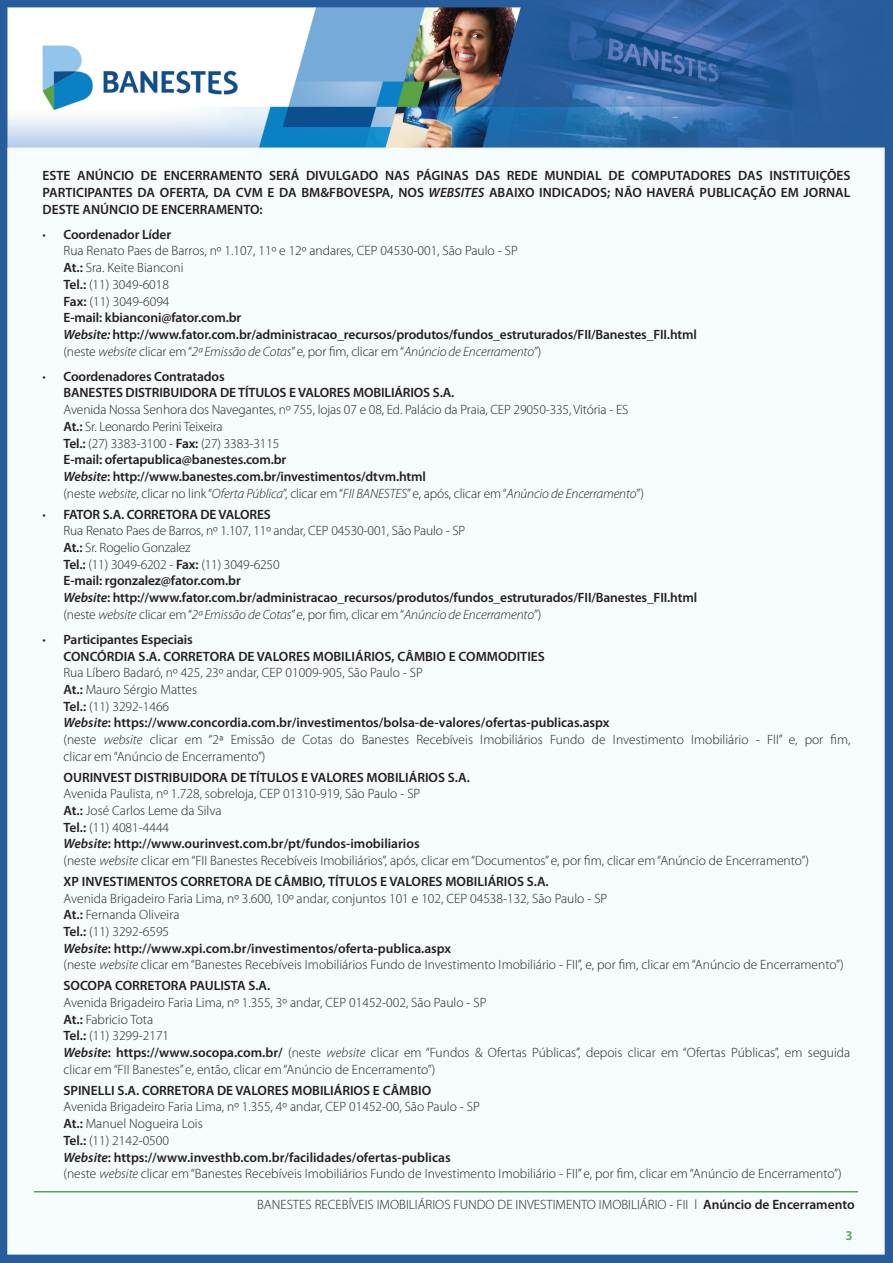
<style>
.page{position:relative;width:893px;height:1263px;background:#fff}
.page>*{position:absolute;margin:0;border:0;box-sizing:border-box;transform-origin:0 0}
.t1{font:300 13.5px/16.6px "Myriad Pro";color:#231f20}
.t2{font:600 13.5px/16.6px "Myriad Pro";letter-spacing:-.01em;color:#231f20}
.t3{font:600 13.5px "Myriad Pro";color:#59a445}
.s1{font-style:italic}
.s2{font-weight:300}
.s3{font-weight:300;font-style:italic}
.s4{font-weight:600}
.s5{font-weight:600;font-style:italic}
</style>
<div class="page">
<img style="left:0;top:0;width:893px;height:1263px">
<hr style="left:34px;top:1191px;width:824px;height:1px;background:#59a445">
<p class="t2" style="left:43px;top:168px;width:809px;text-align:justify">ESTE ANÚNCIO DE ENCERRAMENTO SERÁ DIVULGADO NAS PÁGINAS DAS REDE MUNDIAL DE COMPUTADORES DAS INSTITUIÇÕES PARTICIPANTES DA OFERTA, DA CVM E DA BM&amp;FBOVESPA, NOS <span class="s1">WEBSITES</span> ABAIXO INDICADOS; NÃO HAVERÁ PUBLICAÇÃO EM JORNAL DESTE ANÚNCIO DE ENCERRAMENTO:</p>
<p class="t2" style="left:64px;top:226px;width:635px;text-indent:-21px"><span class="s2">•</span> Coordenador Líder<br><span class="s2">Rua Renato Paes de Barros, nº 1.107, 11º e 12º andares, CEP 04530-001, São Paulo - SP<br></span>At.: <span class="s2">Sra. Keite Bianconi<br></span>Tel.: <span class="s2">(11) 3049-6018<br></span>Fax: <span class="s2">(11) 3049-6094<br></span>E-mail: kbianconi@fator.com.br<br><span class="s1">Website:</span> http://www.fator.com.br/administracao_recursos/produtos/fundos_estruturados/FII/Banestes_FII.html <span class="s2">(neste</span> <span class="s3">website</span> <span class="s2">clicar em “</span><span class="s3">2ª Emissão de Cotas</span><span class="s2">” e, por fim, clicar em “</span><span class="s3">Anúncio de Encerramento</span><span class="s2">”)</span></p>
<p class="t2" style="left:64px;top:368px;width:392px;text-indent:-21px"><span class="s2">•</span> Coordenadores Contratados<br>BANESTES DISTRIBUIDORA DE TÍTULOS E VALORES MOBILIÁRIOS S.A.</p>
<p class="t1" style="left:64px;top:402px;width:582px">Avenida Nossa Senhora dos Navegantes, nº 755, lojas 07 e 08, Ed. Palácio da Praia, CEP 29050-335, Vitória - ES <span class="s4">At.:</span> Sr. Leonardo Perini Teixeira<br><span class="s4">Tel.:</span> (27) 3383-3100 - <span class="s4">Fax:</span> (27) 3383-3115<br><span class="s4">E-mail: ofertapublica@banestes.com.br<br></span><span class="s5">Website</span><span class="s4">: http://www.banestes.com.br/investimentos/dtvm.html<br></span>(neste <span class="s1">website</span>, clicar no link “<span class="s1">Oferta Pública</span>”, clicar em “<span class="s1">FII BANESTES</span>” e, após, clicar em “<span class="s1">Anúncio de Encerramento</span>”)</p>
<p class="t2" style="left:63px;top:506px;width:635px;text-indent:-21px"><span class="s2">•</span> FATOR S.A. CORRETORA DE VALORES<br><span class="s2">Rua Renato Paes de Barros, nº 1.107, 11º andar, CEP 04530-001, São Paulo - SP<br></span>At.: <span class="s2">Sr. Rogelio Gonzalez<br></span>Tel.: <span class="s2">(11) 3049-6202 -</span> Fax: <span class="s2">(11) 3049-6250<br></span>E-mail: rgonzalez@fator.com.br<br><span class="s1">Website</span>: http://www.fator.com.br/administracao_recursos/produtos/fundos_estruturados/FII/Banestes_FII.html <span class="s2">(neste</span> <span class="s3">website</span> <span class="s2">clicar em “</span><span class="s3">2ª Emissão de Cotas</span><span class="s2">” e, por fim, clicar em “</span><span class="s3">Anúncio de Encerramento</span><span class="s2">”)</span></p>
<p class="t2" style="left:63px;top:631px;width:483px;text-indent:-21px"><span class="s2">•</span> Participantes Especiais<br>CONCÓRDIA S.A. CORRETORA DE VALORES MOBILIÁRIOS, CÂMBIO E COMMODITIES</p>
<p class="t1" style="left:63px;top:665px;width:788px">Rua Líbero Badaró, nº 425, 23º andar, CEP 01009-905, São Paulo - SP<br><span class="s4">At.:</span> Mauro Sérgio Mattes<br><span class="s4">Tel.:</span> (11) 3292-1466<br><span class="s5">Website</span><span class="s4">: https://www.concordia.com.br/investimentos/bolsa-de-valores/ofertas-publicas.aspx<br></span>(neste <span class="s1">website</span> clicar em “2ª Emissão de Cotas do Banestes Recebíveis Imobiliários Fundo de Investimento Imobiliário - FII” e, por fim, clicar em “Anúncio de Encerramento”)</p>
<p class="t2" style="left:63px;top:769px;width:408px">OURINVEST DISTRIBUIDORA DE TÍTULOS E VALORES MOBILIÁRIOS S.A.</p>
<p class="t1" style="left:63px;top:786px;width:747px">Avenida Paulista, nº 1.728, sobreloja, CEP 01310-919, São Paulo - SP<br><span class="s4">At.:</span> José Carlos Leme da Silva<br><span class="s4">Tel.:</span> (11) 4081-4444<br><span class="s5">Website</span><span class="s4">: http://www.ourinvest.com.br/pt/fundos-imobiliarios<br></span>(neste <span class="s1">website</span> clicar em “FII Banestes Recebíveis Imobiliários”, após, clicar em “Documentos” e, por fim, clicar em “Anúncio de Encerramento”)</p>
<p class="t2" style="left:63px;top:873px;width:487px">XP INVESTIMENTOS CORRETORA DE CÂMBIO, TÍTULOS E VALORES MOBILIÁRIOS S.A.</p>
<p class="t1" style="left:63px;top:890px;width:782px">Avenida Brigadeiro Faria Lima, nº 3.600, 10º andar, conjuntos 101 e 102, CEP 04538-132, São Paulo - SP<br><span class="s4">At.:</span> Fernanda Oliveira<br><span class="s4">Tel.:</span> (11) 3292-6595<br><span class="s5">Website</span><span class="s4">: http://www.xpi.com.br/investimentos/oferta-publica.aspx<br></span>(neste <span class="s1">website</span> clicar em “Banestes Recebíveis Imobiliários Fundo de Investimento Imobiliário - FII”, e, por fim, clicar em “Anúncio de Encerramento”)</p>
<p class="t2" style="left:63px;top:978px;width:208px">SOCOPA CORRETORA PAULISTA S.A.</p>
<p class="t1" style="left:63px;top:994px;width:788px">Avenida Brigadeiro Faria Lima, nº 1.355, 3º andar, CEP 01452-002, São Paulo - SP<br><span class="s4">At.:</span> Fabricio Tota<br><span class="s4">Tel.:</span> (11) 3299-2171<br><span class="s5">Website</span><span class="s4">: https://www.socopa.com.br/</span> (neste <span class="s1">website</span> clicar em “Fundos &amp; Ofertas Públicas”, depois clicar em “Ofertas Públicas”, em seguida clicar em “FII Banestes” e, então, clicar em “Anúncio de Encerramento”)</p>
<p class="t2" style="left:63px;top:1082px;width:369px">SPINELLI S.A. CORRETORA DE VALORES MOBILIÁRIOS E CÂMBIO</p>
<p class="t1" style="left:63px;top:1099px;width:780px">Avenida Brigadeiro Faria Lima, nº 1.355, 4º andar, CEP 01452-00, São Paulo - SP<br><span class="s4">At.:</span> Manuel Nogueira Lois<br><span class="s4">Tel.:</span> (11) 2142-0500<br><span class="s5">Website</span><span class="s4">: https://www.investhb.com.br/facilidades/ofertas-publicas<br></span>(neste <span class="s1">website</span> clicar em “Banestes Recebíveis Imobiliários Fundo de Investimento Imobiliário - FII” e, por fim, clicar em “Anúncio de Encerramento”)</p>
<p class="t1" style="left:257px;top:1196px;width:599px">BANESTES RECEBÍVEIS IMOBILIÁRIOS FUNDO DE INVESTIMENTO IMOBILIÁRIO - FII l <span class="s4">Anúncio de Encerramento</span></p>
<p class="t3" style="left:845px;top:1228px;width:9px">3</p>
</div>
